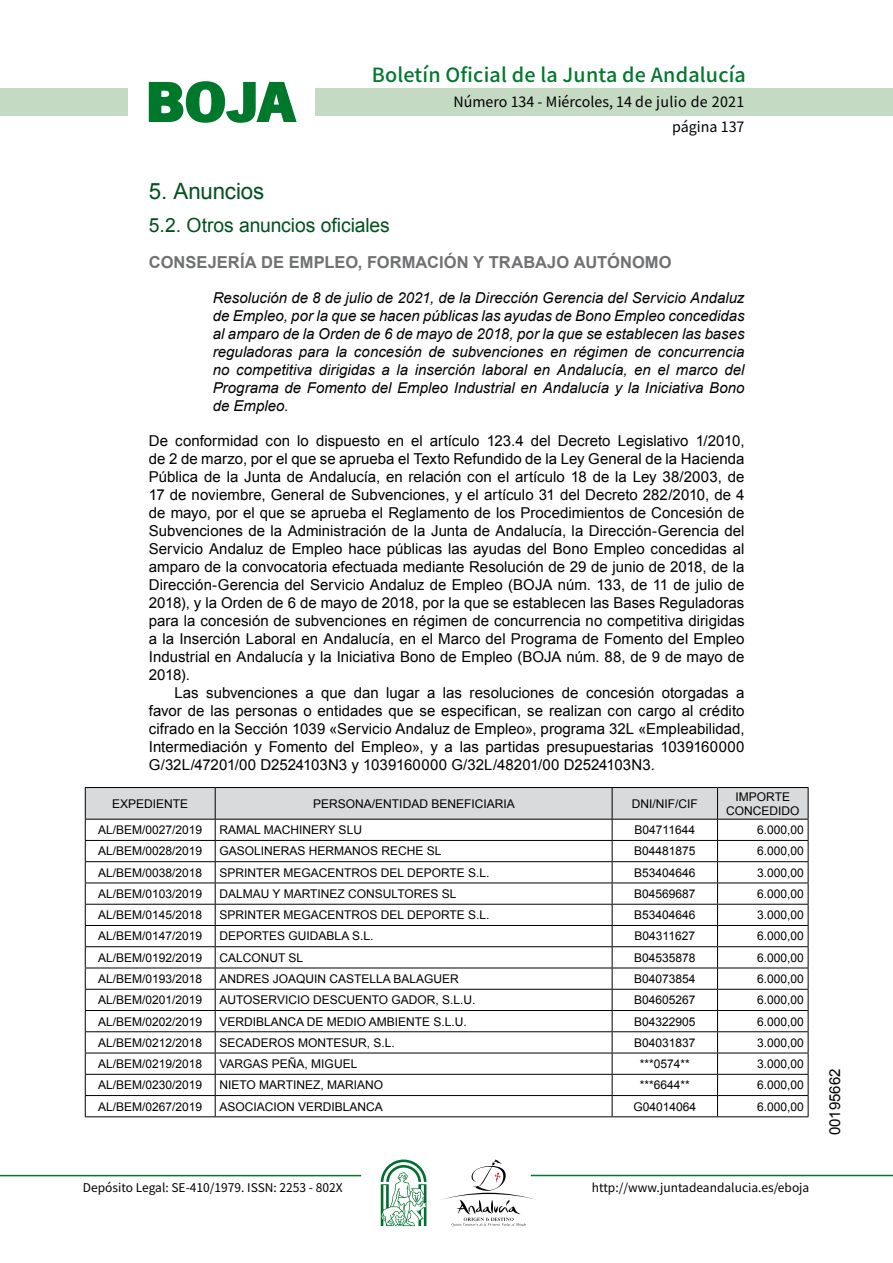
<style>
.page{position:relative;width:893px;height:1263px;background:#fff}
.page>*{position:absolute;margin:0;border:0;box-sizing:border-box;transform-origin:0 0}
.t1{font:700 57.75px "News Got T";color:#00782c;scale:1.14 1}
.t2{font:22.5px "Arial";letter-spacing:-.005em;color:#00501f}
.t3{font:500 19.5px "Noto Sans HK";letter-spacing:.01em;color:#00782c}
.t4{font:19.5px "Arial";letter-spacing:-.005em;color:#00501f}
.t5{font:700 16.5px "Arial";letter-spacing:.005em;color:#707173}
.t6{font:15px/18px "Arial";color:#000;text-align:justify}
.t7{font:italic 15px/18px "Arial";color:#000;text-align:justify}
.t8{font:14.25px/24.5px "Noto Sans HK";color:#000;text-align:right}
.t9{font:12px/14.4px "Arial";color:#000;text-align:center}
.t10{font:12px "Noto Sans HK";color:#000}
</style>
<div class="page">
<div style="left:315px;top:88px;width:577px;height:28px;background:#c5dac3"></div>
<div style="left:0;top:88px;width:128px;height:28px;background:#c5dac3"></div>
<hr style="left:0;top:1175px;width:361px;height:1px;background:#00782c">
<hr style="left:531px;top:1175px;width:361px;height:1px;background:#00782c">
<svg style="left:148px;top:81px;width:149px;height:42px"></svg>
<svg style="left:442px;top:1159px;width:100px;height:67px"></svg>
<svg style="left:381px;top:1160px;width:45px;height:66px"></svg>
<hr style="left:85px;top:787px;width:130px;height:1px;background:#000">
<hr style="left:215px;top:787px;width:397px;height:1px;background:#000">
<hr style="left:612px;top:787px;width:105px;height:1px;background:#000">
<hr style="left:717px;top:787px;width:91px;height:1px;background:#000">
<svg style="left:85px;top:788px;width:723px;height:328px"></svg>
<hr style="left:85px;top:1116px;width:130px;height:1px;background:#000">
<hr style="left:215px;top:1116px;width:397px;height:1px;background:#000">
<hr style="left:612px;top:1116px;width:105px;height:1px;background:#000">
<hr style="left:717px;top:1116px;width:91px;height:1px;background:#000">
<h1 class="t1" style="left:145px;top:68px;width:133px">BOJA</h1>
<h3 class="t3" style="left:372px;top:64px;width:375px">Boletín Oficial de la Junta de Andalucía</h3>
<p class="t8" style="left:453px;top:90px;width:292px">Número 134 - Miércoles, 14 de julio de 2021 página 137</p>
<h2 class="t2" style="left:149px;top:177px;width:117px">5. Anuncios</h2>
<h3 class="t4" style="left:149px;top:212px;width:242px">5.2. Otros anuncios oficiales</h3>
<p class="t5" style="left:149px;top:251px;width:524px">CONSEJERÍA DE EMPLEO, FORMACIÓN Y TRABAJO AUTÓNOMO</p>
<p class="t7" style="left:213px;top:289px;width:533px">Resolución de 8 de julio de 2021, de la Dirección Gerencia del Servicio Andaluz de Empleo, por la que se hacen públicas las ayudas de Bono Empleo concedidas al amparo de la Orden de 6 de mayo de 2018, por la que se establecen las bases reguladoras para la concesión de subvenciones en régimen de concurrencia no competitiva dirigidas a la inserción laboral en Andalucía, en el marco del Programa de Fomento del Empleo Industrial en Andalucía y la Iniciativa Bono de Empleo.</p>
<p class="t6" style="left:149px;top:432px;width:597px">De conformidad con lo dispuesto en el artículo 123.4 del Decreto Legislativo 1/2010, de 2 de marzo, por el que se aprueba el Texto Refundido de la Ley General de la Hacienda Pública de la Junta de Andalucía, en relación con el artículo 18 de la Ley 38/2003, de 17 de noviembre, General de Subvenciones, y el artículo 31 del Decreto 282/2010, de 4 de mayo, por el que se aprueba el Reglamento de los Procedimientos de Concesión de Subvenciones de la Administración de la Junta de Andalucía, la Dirección-Gerencia del Servicio Andaluz de Empleo hace públicas las ayudas del Bono Empleo concedidas al amparo de la convocatoria efectuada mediante Resolución de 29 de junio de 2018, de la Dirección-Gerencia del Servicio Andaluz de Empleo (BOJA núm. 133, de 11 de julio de 2018), y la Orden de 6 de mayo de 2018, por la que se establecen las Bases Reguladoras para la concesión de subvenciones en régimen de concurrencia no competitiva dirigidas a la Inserción Laboral en Andalucía, en el Marco del Programa de Fomento del Empleo Industrial en Andalucía y la Iniciativa Bono de Empleo (BOJA núm. 88, de 9 de mayo de 2018).</p>
<p class="t6" style="left:149px;top:684px;width:597px;text-indent:26px">Las subvenciones a que dan lugar a las resoluciones de concesión otorgadas a favor de las personas o entidades que se especifican, se realizan con cargo al crédito cifrado en la Sección 1039 «Servicio Andaluz de Empleo», programa 32L «Empleabilidad, Intermediación y Fomento del Empleo», y a las partidas presupuestarias 1039160000<br>G/32L/47201/00 D2524103N3 y 1039160000 G/32L/48201/00 D2524103N3.</p>
<p class="t9" style="left:112px;top:796px;width:78px">EXPEDIENTE</p>
<p class="t9" style="left:313px;top:796px;width:203px">PERSONA/ENTIDAD BENEFICIARIA</p>
<p class="t9" style="left:631px;top:796px;width:67px">DNI/NIF/CIF</p>
<p class="t9" style="left:726px;top:789px;width:75px">IMPORTE<br>CONCEDIDO</p>
<p class="t9" style="left:98px;top:823px;width:106px">AL/BEM/0027/2019</p>
<p class="t9" style="left:219px;top:823px;width:144px">RAMAL MACHINERY SLU</p>
<p class="t9" style="left:634px;top:823px;width:62px">B04711644</p>
<p class="t9" style="left:757px;top:823px;width:48px">6.000,00</p>
<p class="t9" style="left:98px;top:844px;width:106px">AL/BEM/0028/2019</p>
<p class="t9" style="left:219px;top:844px;width:224px">GASOLINERAS HERMANOS RECHE SL</p>
<p class="t9" style="left:634px;top:844px;width:63px">B04481875</p>
<p class="t9" style="left:757px;top:844px;width:48px">6.000,00</p>
<p class="t9" style="left:98px;top:865px;width:106px">AL/BEM/0038/2018</p>
<p class="t9" style="left:219px;top:865px;width:272px">SPRINTER MEGACENTROS DEL DEPORTE S.L.</p>
<p class="t9" style="left:634px;top:865px;width:63px">B53404646</p>
<p class="t9" style="left:757px;top:865px;width:48px">3.000,00</p>
<p class="t9" style="left:98px;top:887px;width:106px">AL/BEM/0103/2019</p>
<p class="t9" style="left:219px;top:887px;width:238px">DALMAU Y MARTINEZ CONSULTORES SL</p>
<p class="t9" style="left:634px;top:887px;width:63px">B04569687</p>
<p class="t9" style="left:757px;top:887px;width:48px">6.000,00</p>
<p class="t9" style="left:98px;top:908px;width:106px">AL/BEM/0145/2018</p>
<p class="t9" style="left:219px;top:908px;width:272px">SPRINTER MEGACENTROS DEL DEPORTE S.L.</p>
<p class="t9" style="left:634px;top:908px;width:63px">B53404646</p>
<p class="t9" style="left:757px;top:908px;width:48px">3.000,00</p>
<p class="t9" style="left:98px;top:929px;width:106px">AL/BEM/0147/2019</p>
<p class="t9" style="left:219px;top:929px;width:155px">DEPORTES GUIDABLA S.L.</p>
<p class="t9" style="left:634px;top:929px;width:62px">B04311627</p>
<p class="t9" style="left:757px;top:929px;width:48px">6.000,00</p>
<p class="t9" style="left:98px;top:950px;width:106px">AL/BEM/0192/2019</p>
<p class="t9" style="left:219px;top:950px;width:85px">CALCONUT SL</p>
<p class="t9" style="left:634px;top:950px;width:63px">B04535878</p>
<p class="t9" style="left:757px;top:950px;width:48px">6.000,00</p>
<p class="t9" style="left:98px;top:972px;width:106px">AL/BEM/0193/2018</p>
<p class="t9" style="left:219px;top:972px;width:241px">ANDRES JOAQUIN CASTELLA BALAGUER</p>
<p class="t9" style="left:634px;top:972px;width:63px">B04073854</p>
<p class="t9" style="left:757px;top:972px;width:48px">6.000,00</p>
<p class="t9" style="left:98px;top:993px;width:106px">AL/BEM/0201/2019</p>
<p class="t9" style="left:219px;top:993px;width:258px">AUTOSERVICIO DESCUENTO GADOR, S.L.U.</p>
<p class="t9" style="left:634px;top:993px;width:63px">B04605267</p>
<p class="t9" style="left:757px;top:993px;width:48px">6.000,00</p>
<p class="t9" style="left:98px;top:1014px;width:106px">AL/BEM/0202/2019</p>
<p class="t9" style="left:219px;top:1014px;width:249px">VERDIBLANCA DE MEDIO AMBIENTE S.L.U.</p>
<p class="t9" style="left:634px;top:1014px;width:63px">B04322905</p>
<p class="t9" style="left:757px;top:1014px;width:48px">6.000,00</p>
<p class="t9" style="left:98px;top:1035px;width:106px">AL/BEM/0212/2018</p>
<p class="t9" style="left:219px;top:1035px;width:177px">SECADEROS MONTESUR, S.L.</p>
<p class="t9" style="left:634px;top:1035px;width:63px">B04031837</p>
<p class="t9" style="left:757px;top:1035px;width:48px">3.000,00</p>
<p class="t9" style="left:98px;top:1057px;width:106px">AL/BEM/0219/2018</p>
<p class="t9" style="left:219px;top:1057px;width:139px">VARGAS PEÑA, MIGUEL</p>
<p class="t9" style="left:639px;top:1057px;width:52px">***0574**</p>
<p class="t9" style="left:757px;top:1057px;width:48px">3.000,00</p>
<p class="t9" style="left:98px;top:1078px;width:106px">AL/BEM/0230/2019</p>
<p class="t9" style="left:219px;top:1078px;width:165px">NIETO MARTINEZ, MARIANO</p>
<p class="t9" style="left:639px;top:1078px;width:52px">***6644**</p>
<p class="t9" style="left:757px;top:1078px;width:48px">6.000,00</p>
<p class="t9" style="left:98px;top:1099px;width:106px">AL/BEM/0267/2019</p>
<p class="t9" style="left:219px;top:1099px;width:165px">ASOCIACION VERDIBLANCA</p>
<p class="t9" style="left:633px;top:1099px;width:64px">G04014064</p>
<p class="t9" style="left:757px;top:1099px;width:48px">6.000,00</p>
<p class="t10" style="left:83px;top:1181px;width:261px">Depósito Legal: SE-410/1979. ISSN: 2253 - 802X</p>
<p class="t10" style="left:592px;top:1181px;width:219px">http://www.juntadeandalucia.es/eboja</p>
<p class="t6" style="left:826px;top:1135px;width:68px;rotate:-90deg">00195662</p>
</div>
